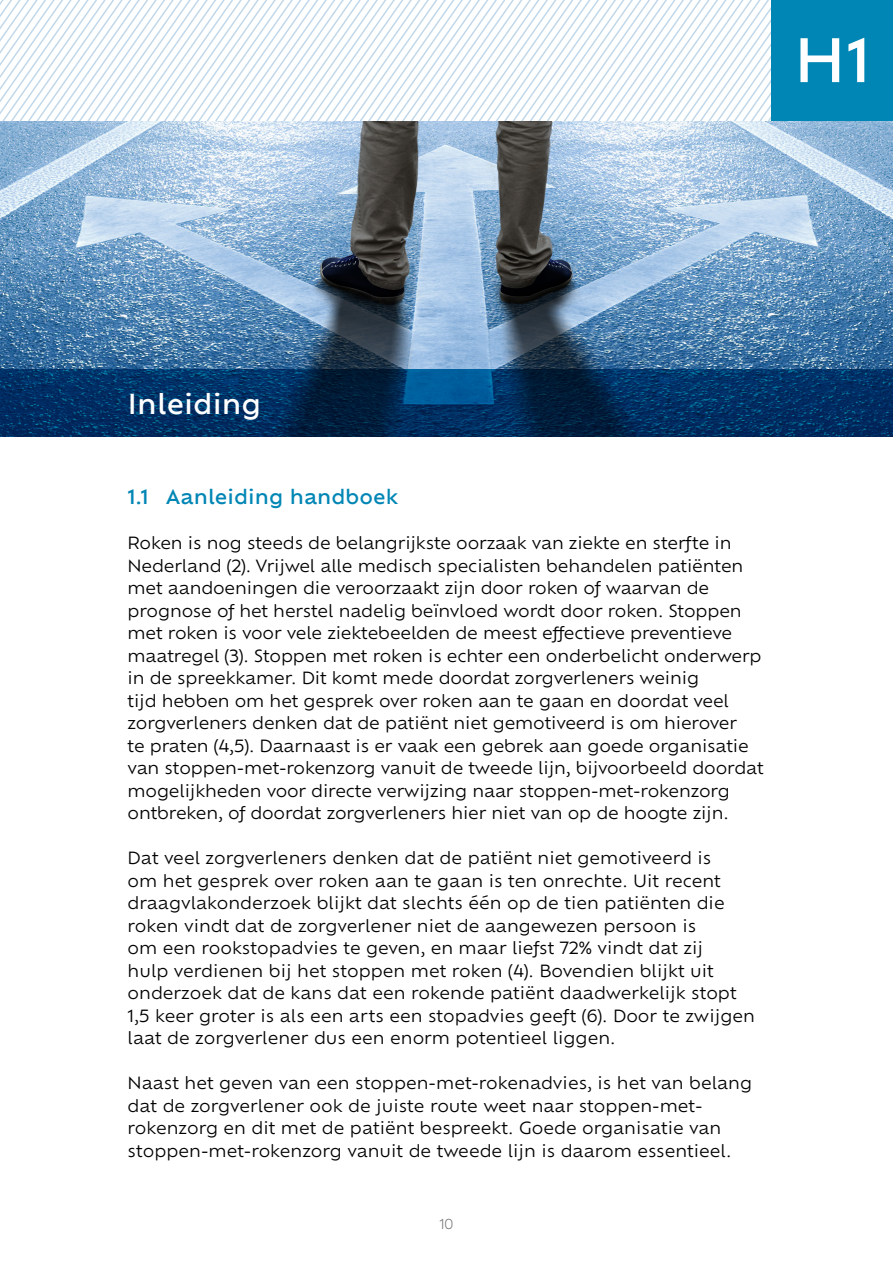
<style>
.page{position:relative;width:893px;height:1263px;background:#fff}
.page>*{position:absolute;margin:0;border:0;box-sizing:border-box;transform-origin:0 0}
.t1{font:500 58.5px "Ofelia Text";color:#fff}
.t2{font:500 27px "Ofelia Text";color:#fff}
.t3{font:500 19.5px "Ofelia Text";color:#0086b5}
.t4{font:16.5px/22.5px "Ofelia Text";letter-spacing:-.01em;color:#000}
.t5{font:300 13.5px "Ofelia Text";color:#706f6f}
</style>
<div class="page">
<svg style="left:0;top:0;width:771px;height:122px"></svg>
<div style="left:771px;top:0;width:122px;height:122px;background:#0086b5"></div>
<img style="left:0;top:122px;width:893px;height:247px">
<svg style="left:0;top:369px;width:893px;height:67px;background:#002f5f"></svg>
<h1 class="t1" style="left:794px;top:16px;width:78px">H1</h1>
<h2 class="t2" style="left:128px;top:383px;width:135px">Inleiding</h2>
<p class="t3" style="left:128px;top:482px;width:272px">1.1 Aanleiding handboek</p>
<p class="t4" style="left:128px;top:530px;width:638px">Roken is nog steeds de belangrijkste oorzaak van ziekte en sterfte in Nederland (2). Vrijwel alle medisch specialisten behandelen patiënten met aandoeningen die veroorzaakt zijn door roken of waarvan de prognose of het herstel nadelig beïnvloed wordt door roken. Stoppen met roken is voor vele ziektebeelden de meest effectieve preventieve maatregel (3). Stoppen met roken is echter een onderbelicht onderwerp in de spreekkamer. Dit komt mede doordat zorgverleners weinig<br>tijd hebben om het gesprek over roken aan te gaan en doordat veel zorgverleners denken dat de patiënt niet gemotiveerd is om hierover<br>te praten (4,5). Daarnaast is er vaak een gebrek aan goede organisatie van stoppen-met-rokenzorg vanuit de tweede lijn, bijvoorbeeld doordat mogelijkheden voor directe verwijzing naar stoppen-met-rokenzorg ontbreken, of doordat zorgverleners hier niet van op de hoogte zijn.</p>
<p class="t4" style="left:128px;top:845px;width:629px">Dat veel zorgverleners denken dat de patiënt niet gemotiveerd is<br>om het gesprek over roken aan te gaan is ten onrechte. Uit recent draagvlakonderzoek blijkt dat slechts één op de tien patiënten die roken vindt dat de zorgverlener niet de aangewezen persoon is<br>om een rookstopadvies te geven, en maar liefst 72% vindt dat zij<br>hulp verdienen bij het stoppen met roken (4). Bovendien blijkt uit onderzoek dat de kans dat een rokende patiënt daadwerkelijk stopt 1,5 keer groter is als een arts een stopadvies geeft (6). Door te zwijgen laat de zorgverlener dus een enorm potentieel liggen.</p>
<p class="t4" style="left:128px;top:1071px;width:626px">Naast het geven van een stoppen-met-rokenadvies, is het van belang dat de zorgverlener ook de juiste route weet naar stoppen-met&shy;rokenzorg en dit met de patiënt bespreekt. Goede organisatie van stoppen-met-rokenzorg vanuit de tweede lijn is daarom essentieel.</p>
<p class="t5" style="left:439px;top:1213px;width:15px">10</p>
</div>
